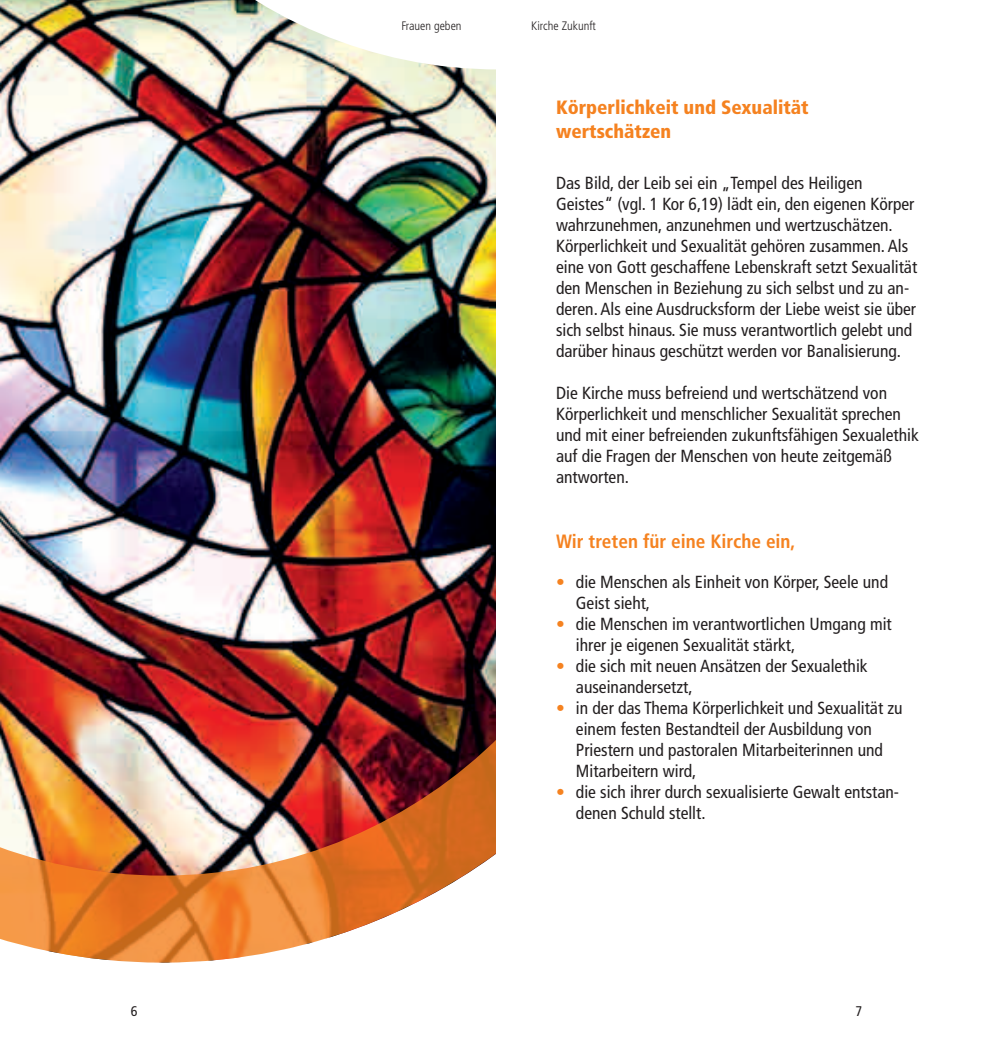
<style>
.page{position:relative;width:993px;height:1042px;background:#fff}
.page>*{position:absolute;margin:0;border:0;box-sizing:border-box;transform-origin:0 0}
.t1{font:900 condensed 19.25px/24.5px "Frutiger";color:#f58220}
.t2{font:700 condensed 19.25px "Frutiger";color:#f58220}
.t3{font:condensed 17.5px/21px "Frutiger";color:#231f20}
.t4{font:condensed 14px "Frutiger";color:#231f20}
.t5{font:300 condensed 12.25px "Frutiger";color:#231f20}
.s1{color:#f58220}
</style>
<div class="page">
<img style="left:0;top:0;width:496px;height:962px">
<img style="left:36px;top:0;width:460px;height:69px">
<p class="t5" style="left:401px;top:19px;width:62px">Frauen geben</p>
<p class="t5" style="left:531px;top:19px;width:66px">Kirche Zukunft</p>
<p class="t1" style="left:556px;top:95px;width:254px">Körperlichkeit und Sexualität wertschätzen</p>
<p class="t3" style="left:556px;top:173px;width:362px">Das Bild, der Leib sei ein „Tempel des Heiligen Geistes“ (vgl. 1 Kor 6,19) lädt ein, den eigenen Körper wahrzunehmen, anzunehmen und wertzuschätzen.<br>Körperlichkeit und Sexualität gehören zusammen. Als eine von Gott geschaffene Lebenskraft setzt Sexualität den Menschen in Beziehung zu sich selbst und zu an&shy;deren. Als eine Ausdrucksform der Liebe weist sie über sich selbst hinaus. Sie muss verantwortlich gelebt und darüber hinaus geschützt werden vor Banalisierung.</p>
<p class="t3" style="left:556px;top:383px;width:364px">Die Kirche muss befreiend und wertschätzend von Körperlichkeit und menschlicher Sexualität sprechen und mit einer befreienden zukunftsfähigen Sexualethik auf die Fragen der Menschen von heute zeitgemäß antworten.</p>
<p class="t2" style="left:556px;top:530px;width:241px">Wir treten für eine Kirche ein,</p>
<p class="t3" style="left:575px;top:572px;width:313px;text-indent:-20px"><span class="s1">•</span> die Menschen als Einheit von Körper, Seele und<br>Geist sieht,</p>
<p class="t3" style="left:575px;top:614px;width:317px;text-indent:-20px"><span class="s1">•</span> die Menschen im verantwortlichen Umgang mit ihrer je eigenen Sexualität stärkt,</p>
<p class="t3" style="left:575px;top:656px;width:293px;text-indent:-20px"><span class="s1">•</span> die sich mit neuen Ansätzen der Sexualethik auseinandersetzt,</p>
<p class="t3" style="left:575px;top:698px;width:328px;text-indent:-20px"><span class="s1">•</span> in der das Thema Körperlichkeit und Sexualität zu einem festen Bestandteil der Ausbildung von Priestern und pastoralen Mitarbeiterinnen und Mitarbeitern wird,</p>
<p class="t3" style="left:575px;top:782px;width:324px;text-indent:-20px"><span class="s1">•</span> die sich ihrer durch sexualisierte Gewalt entstan&shy;denen Schuld stellt.</p>
<p class="t4" style="left:131px;top:1003px;width:8px">6</p>
<p class="t4" style="left:855px;top:1003px;width:8px">7</p>
</div>
